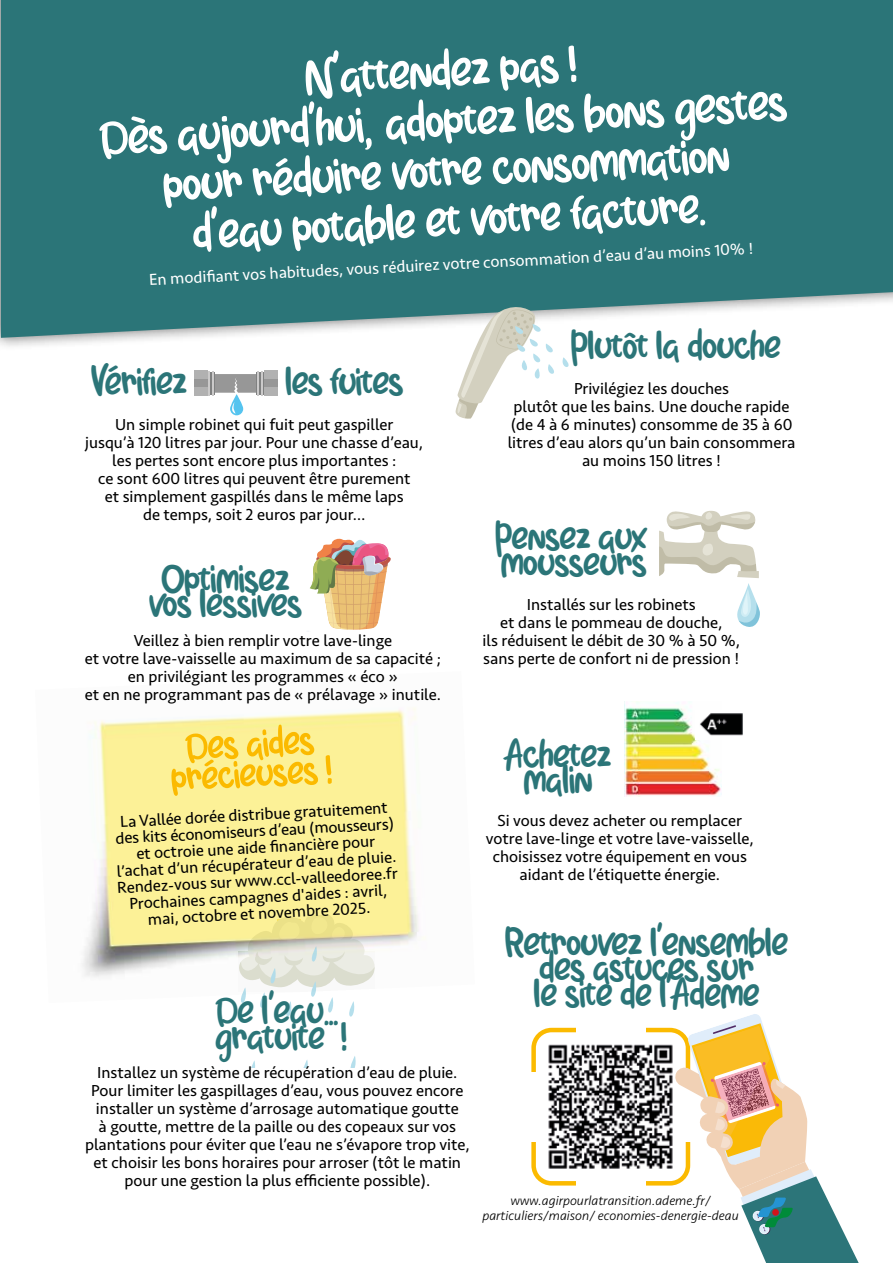
<style>
.page{position:relative;width:893px;height:1263px;background:#fff}
.page>*{position:absolute;margin:0;border:0;box-sizing:border-box;transform-origin:0 0}
.t1{font:63.15px/49.8px "Lemon Juice";color:#fff;text-align:center}
.t2{font:49.5px "Lemon Juice";color:#2b7578}
.t3{font:49.5px "Lemon Juice";color:#fbba00}
.t4{font:16.5px/18px "Seravek Basic";color:#000;text-align:center}
.t5{font:16.5px "Seravek Basic";color:#fff}
.t6{font:italic 300 13.5px/15px "Seravek Basic";color:#000;text-align:center}
</style>
<div class="page">
<img style="left:82px;top:708px;width:343px;height:269px">
<svg style="left:251px;top:1060px;width:4px;height:7px"></svg>
<svg style="left:304px;top:1060px;width:4px;height:7px"></svg>
<svg style="left:350px;top:1056px;width:6px;height:11px"></svg>
<svg style="left:232px;top:1030px;width:6px;height:15px"></svg>
<svg style="left:238px;top:916px;width:137px;height:101px"></svg>
<div style="left:531px;top:1028px;width:159px;height:157px;border:4px solid #fbba00;border-radius:18px"></div>
<div style="left:527px;top:1072px;width:167px;height:69px;background:#fff"></div>
<div style="left:576px;top:1023px;width:69px;height:167px;background:#fff"></div>
<svg style="left:307px;top:538px;width:84px;height:94px"></svg>
<div style="left:0;top:0;width:893px;height:352px;background:#000;opacity:.6"></div>
<div style="left:1px;top:0;width:892px;height:338px;background:#2b7578"></div>
<img style="left:548px;top:1044px;width:125px;height:125px">
<img style="left:625px;top:701px;width:96px;height:95px">
<img style="left:696px;top:711px;width:47px;height:28px">
<svg style="left:659px;top:510px;width:101px;height:117px"></svg>
<svg style="left:455px;top:302px;width:115px;height:117px"></svg>
<div style="left:264px;top:371px;width:13px;height:25px;background:#979797"></div>
<div style="left:264px;top:371px;width:13px;height:8px;background:#b1b1b1"></div>
<div style="left:264px;top:388px;width:13px;height:8px;background:#b1b1b1"></div>
<svg style="left:207px;top:371px;width:69px;height:25px"></svg>
<div style="left:194px;top:371px;width:13px;height:25px;background:#979797"></div>
<div style="left:194px;top:371px;width:13px;height:8px;background:#b1b1b1"></div>
<div style="left:194px;top:388px;width:13px;height:8px;background:#b1b1b1"></div>
<svg style="left:230px;top:394px;width:13px;height:21px"></svg>
<svg style="left:232px;top:402px;width:4px;height:12px"></svg>
<svg style="left:674px;top:1014px;width:185px;height:249px"></svg>
<div style="left:772px;top:1209px;width:7px;height:7px;background:#d3121a;border-radius:50%"></div>
<h1 class="t1" style="left:97px;top:63px;width:689px;rotate:-3deg">N’attendez pas !<br>Dès aujourd’hui, adoptez les bons gestes pour réduire votre consommation<br>d’eau potable et votre facture.</h1>
<p class="t5" style="left:149px;top:270px;width:606px;rotate:-3deg">En modifi ant vos habitudes, vous réduirez votre consommation d’eau d’au moins 10% !</p>
<h2 class="t2" style="left:91px;top:355px;width:97px">Vérifiez</h2>
<h2 class="t2" style="left:286px;top:355px;width:119px">les fuites</h2>
<p class="t4" style="left:85px;top:416px;width:339px">Un simple robinet qui fuit peut gaspiller<br>jusqu’à 120 litres par jour. Pour une chasse d’eau, les pertes sont encore plus importantes :<br>ce sont 600 litres qui peuvent être purement<br>et simplement gaspillés dans le même laps<br>de temps, soit 2 euros par jour…</p>
<h2 class="t2" style="left:162px;top:552px;width:129px">Optimisez</h2>
<h2 class="t2" style="left:149px;top:577px;width:154px">vos lessives</h2>
<p class="t4" style="left:85px;top:632px;width:358px">Veillez à bien remplir votre lave-linge<br>et votre lave-vaisselle au maximum de sa capacité ; en privilégiant les programmes « éco »<br>et en ne programmant pas de « prélavage » inutile.</p>
<h2 class="t3" style="left:185px;top:721px;width:130px;rotate:-3deg">Des aides</h2>
<h2 class="t3" style="left:170px;top:751px;width:162px;rotate:-3deg">précieuses !</h2>
<p class="t4" style="left:113px;top:813px;width:282px;line-height:16.5px;rotate:-3deg">La Vallée dorée distribue gratuitement des kits économiseurs d’eau (mousseurs) et octroie une aide fi nancière pour l’achat d’un récupérateur d’eau de pluie.<br>Rendez-vous sur www.ccl-valleedoree.fr Prochaines campagnes d'aides : avril, mai, octobre et novembre 2025.</p>
<h2 class="t2" style="left:216px;top:984px;width:123px">De l’eau…...</h2>
<h2 class="t2" style="left:216px;top:1010px;width:133px">gratuite !</h2>
<p class="t4" style="left:85px;top:1064px;width:386px">Installez un système de récupération d’eau de pluie.<br>Pour limiter les gaspillages d’eau, vous pouvez encore installer un système d’arrosage automatique goutte<br>à goutte, mettre de la paille ou des copeaux sur vos plantations pour éviter que l’eau ne s’évapore trop vite, et choisir les bons horaires pour arroser (tôt le matin pour une gestion la plus efficiente possible).</p>
<h2 class="t2" style="left:572px;top:319px;width:211px">Plutôt la douche</h2>
<p class="t4" style="left:508px;top:380px;width:289px">Privilégiez les douches<br>plutôt que les bains. Une douche rapide (de 4 à 6 minutes) consomme de 35 à 60 litres d’eau alors qu’un bain consommera au moins 150 litres !</p>
<h2 class="t2" style="left:496px;top:510px;width:153px">Pensez aux</h2>
<h2 class="t2" style="left:501px;top:536px;width:147px">mousseurs</h2>
<p class="t4" style="left:482px;top:596px;width:259px">Installés sur les robinets<br>et dans le pommeau de douche,<br>ils réduisent le débit de 30 % à 50 %, sans perte de confort ni de pression !</p>
<h2 class="t2" style="left:505px;top:728px;width:107px">Achetez</h2>
<h2 class="t2" style="left:524px;top:753px;width:70px">malin</h2>
<p class="t4" style="left:486px;top:812px;width:270px">Si vous devez acheter ou remplacer votre lave-linge et votre lave-vaisselle, choisissez votre équipement en vous aidant de l’étiquette énergie.</p>
<h2 class="t2" style="left:505px;top:916px;width:285px">Retrouvez l’ensemble</h2>
<h2 class="t2" style="left:540px;top:941px;width:216px">des astuces sur</h2>
<h2 class="t2" style="left:534px;top:967px;width:227px">le site de l’Ademe</h2>
<p class="t6" style="left:482px;top:1193px;width:258px">www.agirpourlatransition.ademe.fr/ particuliers/maison/ economies-denergie-deau</p>
</div>
